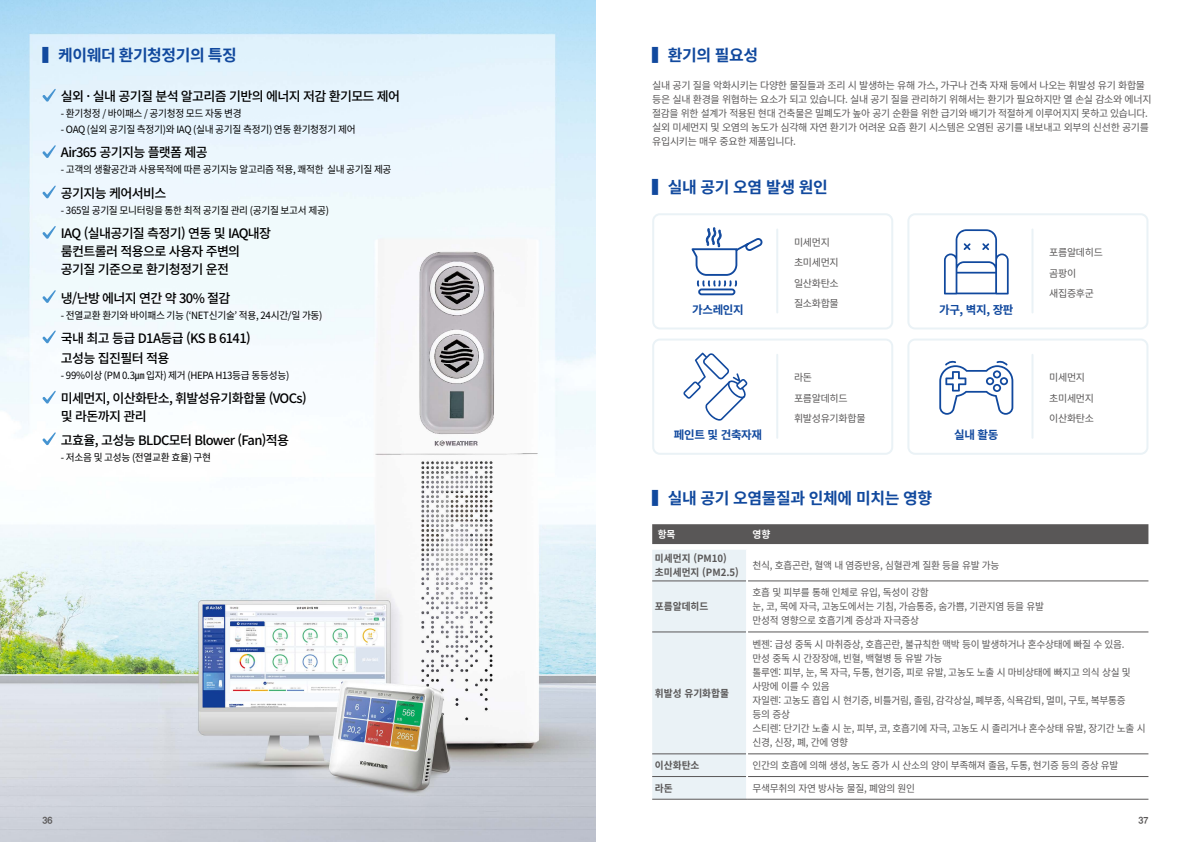
<style>
.page{position:relative;width:1191px;height:842px;background:#fff}
.page>*{position:absolute;margin:0;border:0;box-sizing:border-box;transform-origin:0 0}
.t1{font:700 16px "Noto Sans CJ Kkr";letter-spacing:-.025em;color:#11499e}
.t2{font:500 13px/18px "Noto Sans CJ Kkr";letter-spacing:-.05em;color:#000}
.t3{font:700 11.5px "Noto Sans CJ Kkr";letter-spacing:-.03em;color:#11499e}
.t4{font:10px/14px "Noto Sans CJ Kkr";letter-spacing:-.025em;color:#595757}
.t5{font:10px "Noto Sans CJ Kkr";letter-spacing:-.03em;color:#000}
.t6{font:700 10px/14px "Noto Sans CJ Kkr";color:#595757}
.t7{font:700 10px "Noto Sans CJ Kkr";color:#fff}
.t8{font:9px "YDIYGO350";color:#595757}
</style>
<div class="page">
<img style="left:0;top:0;width:595px;height:842px">
<svg style="left:42px;top:88px;width:14px;height:14px"></svg>
<svg style="left:42px;top:145px;width:14px;height:13px"></svg>
<svg style="left:42px;top:185px;width:14px;height:14px"></svg>
<svg style="left:42px;top:290px;width:14px;height:13px"></svg>
<svg style="left:42px;top:432px;width:14px;height:13px"></svg>
<svg style="left:42px;top:330px;width:14px;height:13px"></svg>
<svg style="left:42px;top:390px;width:14px;height:14px"></svg>
<svg style="left:42px;top:225px;width:14px;height:14px"></svg>
<div style="left:652px;top:524px;width:496px;height:20px;background:#595757"></div>
<div style="left:652px;top:550px;width:94px;height:249px;background:#eaf2f6"></div>
<hr style="left:652px;top:776px;width:94px;height:1px;background:#595757">
<hr style="left:748px;top:776px;width:400px;height:1px;background:#595757">
<hr style="left:652px;top:581px;width:94px;height:1px;background:#595757">
<hr style="left:748px;top:581px;width:400px;height:1px;background:#595757">
<hr style="left:652px;top:632px;width:94px;height:1px;background:#595757">
<hr style="left:748px;top:632px;width:400px;height:1px;background:#595757">
<hr style="left:652px;top:754px;width:94px;height:1px;background:#595757">
<hr style="left:748px;top:754px;width:400px;height:1px;background:#595757">
<hr style="left:652px;top:799px;width:95px;height:1px;background:#595757">
<hr style="left:747px;top:799px;width:401px;height:1px;background:#595757">
<div style="left:652px;top:213px;width:241px;height:116px;border:2px solid #eaf2f6;border-radius:7px"></div>
<hr style="left:776px;top:229px;width:2px;height:83px;background:#eaf2f6">
<div style="left:652px;top:339px;width:241px;height:116px;border:2px solid #eaf2f6;border-radius:7px"></div>
<hr style="left:776px;top:355px;width:2px;height:83px;background:#eaf2f6">
<div style="left:907px;top:213px;width:241px;height:116px;border:2px solid #eaf2f6;border-radius:7px"></div>
<hr style="left:1031px;top:229px;width:2px;height:83px;background:#eaf2f6">
<div style="left:907px;top:339px;width:241px;height:116px;border:2px solid #eaf2f6;border-radius:7px"></div>
<hr style="left:1031px;top:355px;width:2px;height:83px;background:#eaf2f6">
<svg style="left:691px;top:227px;width:72px;height:69px"></svg>
<svg style="left:944px;top:229px;width:64px;height:65px"></svg>
<svg style="left:683px;top:352px;width:64px;height:69px"></svg>
<svg style="left:939px;top:360px;width:74px;height:55px"></svg>
<h1 class="t1" style="left:43px;top:46px;width:196px">▍케이웨더 환기청정기의 특징</h1>
<h1 class="t1" style="left:652px;top:46px;width:107px">▍환기의 필요성</h1>
<p class="t4" style="left:652px;top:78px;width:501px">실내 공기 질을 악화시키는 다양한 물질들과 조리 시 발생하는 유해 가스, 가구나 건축 자재 등에서 나오는 휘발성 유기 화합물 등은 실내 환경을 위협하는 요소가 되고 있습니다. 실내 공기 질을 관리하기 위해서는 환기가 필요하지만 열 손실 감소와 에너지 절감을 위한 설계가 적용된 현대 건축물은 밀폐도가 높아 공기 순환을 위한 급기와 배기가 적절하게 이루어지지 못하고 있습니다. 실외 미세먼지 및 오염의 농도가 심각해 자연 환기가 어려운 요즘 환기 시스템은 오염된 공기를 내보내고 외부의 신선한 공기를 유입시키는 매우 중요한 제품입니다.</p>
<h2 class="t2" style="left:61px;top:88px;width:341px">실외 · 실내 공기질 분석 알고리즘 기반의 에너지 저감 환기모드 제어</h2>
<p class="t5" style="left:61px;top:108px;width:182px">- 환기청정 / 바이패스 / 공기청정 모드 자동 변경</p>
<p class="t5" style="left:61px;top:124px;width:296px">- OAQ (실외 공기질 측정기)와 IAQ (실내 공기질 측정기) 연동 환기청정기 제어</p>
<h2 class="t2" style="left:61px;top:144px;width:148px">Air365 공기지능 플랫폼 제공</h2>
<p class="t5" style="left:61px;top:164px;width:332px">- 고객의 생활공간과 사용목적에 따른 공기지능 알고리즘 적용, 쾌적한 실내 공기질 제공</p>
<h2 class="t2" style="left:61px;top:184px;width:107px">공기지능 케어서비스</h2>
<p class="t5" style="left:61px;top:205px;width:269px">- 365일 공기질 모니터링을 통한 최적 공기질 관리 (공기질 보고서 제공)</p>
<h1 class="t1" style="left:652px;top:179px;width:177px">▍실내 공기 오염 발생 원인</h1>
<h2 class="t2" style="left:61px;top:225px;width:212px">IAQ (실내공기질 측정기) 연동 및 IAQ내장 룸컨트롤러 적용으로 사용자 주변의 공기질 기준으로 환기청정기 운전</h2>
<h2 class="t2" style="left:61px;top:290px;width:171px">냉/난방 에너지 연간 약 30% 절감</h2>
<p class="t5" style="left:61px;top:310px;width:263px">- 전열교환 환기와 바이패스 기능 (‘NET신기술’ 적용, 24시간/일 가동)</p>
<h2 class="t2" style="left:61px;top:328px;width:191px;line-height:19.9px">국내 최고 등급 D1A등급 (KS B 6141) 고성능 집진필터 적용</h2>
<p class="t5" style="left:61px;top:369px;width:230px">- 99%이상 (PM 0.3㎛ 입자) 제거 (HEPA H13등급 동등성능)</p>
<h2 class="t2" style="left:61px;top:389px;width:247px">미세먼지, 이산화탄소, 휘발성유기화합물 (VOCs) 및 라돈까지 관리</h2>
<h2 class="t2" style="left:61px;top:432px;width:230px">고효율, 고성능 BLDC모터 Blower (Fan)적용</h2>
<p class="t5" style="left:61px;top:452px;width:152px">- 저소음 및 고성능 (전열교환 효율) 구현</p>
<p class="t4" style="left:794px;top:232px;width:46px;line-height:20.5px">미세먼지 초미세먼지 일산화탄소 질소화합물</p>
<p class="t3" style="left:692px;top:303px;width:53px">가스레인지</p>
<p class="t3" style="left:939px;top:303px;width:76px">가구, 벽지, 장판</p>
<p class="t4" style="left:794px;top:368px;width:73px;line-height:20.5px">라돈 포름알데히드 휘발성유기화합물</p>
<p class="t3" style="left:674px;top:428px;width:90px">페인트 및 건축자재</p>
<p class="t3" style="left:954px;top:428px;width:46px">실내 활동</p>
<p class="t4" style="left:1049px;top:242px;width:55px;line-height:20.5px">포름알데히드 곰팡이 새집증후군</p>
<p class="t4" style="left:1049px;top:368px;width:46px;line-height:20.5px">미세먼지 초미세먼지 이산화탄소</p>
<h1 class="t1" style="left:652px;top:489px;width:281px">▍실내 공기 오염물질과 인체에 미치는 영향</h1>
<p class="t7" style="left:657px;top:529px;width:19px">항목</p>
<p class="t7" style="left:752px;top:529px;width:19px">영향</p>
<p class="t6" style="left:655px;top:552px;width:85px">미세먼지 (PM10) 초미세먼지 (PM2.5)</p>
<p class="t4" style="left:752px;top:559px;width:248px">천식, 호흡곤란, 혈액 내 염증반응, 심혈관계 질환 등을 유발 가능</p>
<p class="t6" style="left:655px;top:600px;width:55px">포름알데히드</p>
<p class="t4" style="left:752px;top:586px;width:293px">호흡 및 피부를 통해 인체로 유입, 독성이 강함<br>눈, 코, 목에 자극, 고농도에서는 기침, 가슴통증, 숨가쁨, 기관지염 등을 유발 만성적 영향으로 호흡기계 증상과 자극증상</p>
<p class="t6" style="left:655px;top:686px;width:76px">휘발성 유기화합물</p>
<p class="t4" style="left:752px;top:637px;width:394px">벤젠: 급성 중독 시 마취증상, 호흡곤란, 불규칙한 맥박 등이 발생하거나 혼수상태에 빠질 수 있음.<br>만성 중독 시 간장장애, 빈혈, 백혈병 등 유발 가능<br>톨루엔: 피부, 눈, 목 자극, 두통, 현기증, 피로 유발, 고농도 노출 시 마비상태에 빠지고 의식 상실 및 사망에 이를 수 있음<br>자일렌: 고농도 흡입 시 현기증, 비틀거림, 졸림, 감각상실, 폐부종, 식욕감퇴, 멀미, 구토, 복부통증 등의 증상<br>스티렌: 단기간 노출 시 눈, 피부, 코, 호흡기에 자극, 고농도 시 졸리거나 혼수상태 유발, 장기간 노출 시 신경, 신장, 폐, 간에 영향</p>
<p class="t6" style="left:655px;top:759px;width:46px">이산화탄소</p>
<p class="t4" style="left:752px;top:759px;width:367px">인간의 호흡에 의해 생성, 농도 증가 시 산소의 양이 부족해져 졸음, 두통, 현기증 등의 증상 유발</p>
<p class="t6" style="left:655px;top:781px;width:19px">라돈</p>
<p class="t4" style="left:752px;top:781px;width:164px">무색무취의 자연 방사능 물질, 폐암의 원인</p>
<p class="t8" style="left:43px;top:815px;width:11px">36</p>
<p class="t8" style="left:1138px;top:815px;width:11px">37</p>
</div>
